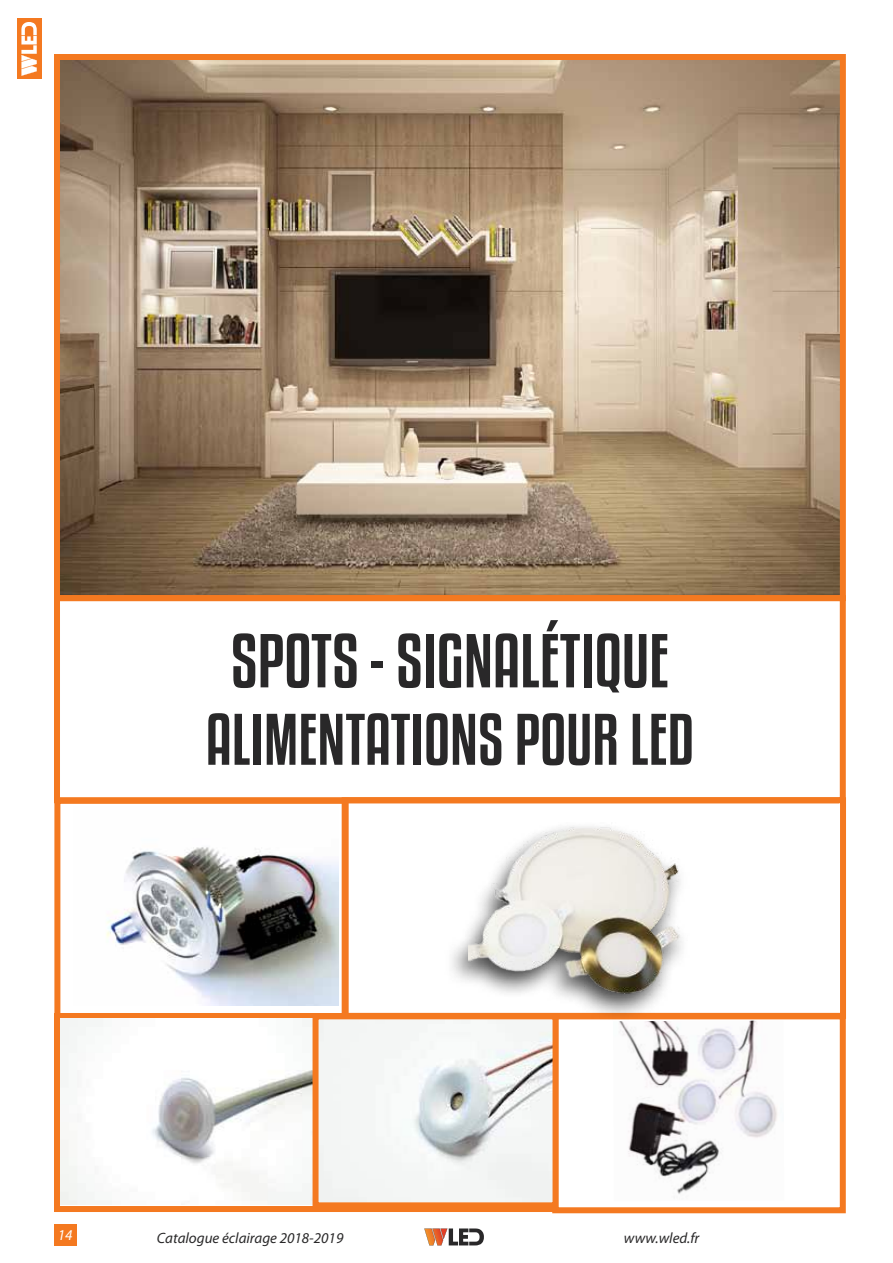
<style>
.page{position:relative;width:893px;height:1263px;background:#fff}
.page>*{position:absolute;margin:0;border:0;box-sizing:border-box;transform-origin:0 0}
.t1{font:67.5px "Kenyan Coffee Rg";color:#292829}
.t2{font:64.5px "Kenyan Coffee Rg";color:#292829}
.t3{font:italic 15px "Myriad Pro";color:#292829}
.t4{font:italic 15px "Myriad Pro";color:#fff}
</style>
<div class="page">
<div style="left:54px;top:1224px;width:22px;height:21px;background:#f47920"></div>
<svg style="left:424px;top:1228px;width:60px;height:17px"></svg>
<div style="left:18px;top:19px;width:24px;height:60px;background:#f47920"></div>
<svg style="left:21px;top:22px;width:16px;height:54px"></svg>
<img style="left:61px;top:61px;width:778px;height:533px">
<div style="left:54px;top:54px;width:792px;height:547px;border:6px solid #f47920"></div>
<div style="left:54px;top:798px;width:295px;height:221px;border:6px solid #f47920"></div>
<div style="left:552px;top:1013px;width:294px;height:200px;border:6px solid #f47920"></div>
<div style="left:54px;top:1013px;width:504px;height:199px;border:6px solid #f47920"></div>
<div style="left:54px;top:595px;width:792px;height:208px;border:6px solid #f47920"></div>
<div style="left:342px;top:797px;width:504px;height:222px;border:6px solid #f47920"></div>
<div style="left:444px;top:821px;width:246px;height:201px;background:#000;opacity:.75"></div>
<img style="left:469px;top:821px;width:218px;height:189px">
<img style="left:613px;top:1020px;width:164px;height:174px">
<img style="left:106px;top:847px;width:233px;height:158px">
<img style="left:60px;top:1019px;width:253px;height:186px">
<img style="left:320px;top:1020px;width:231px;height:181px">
<div style="left:313px;top:1013px;width:245px;height:195px;border:6px solid #f47920"></div>
<h1 class="t1" style="left:231px;top:620px;width:440px">SPOTS - SIGNALÉTIQUE</h1>
<h2 class="t2" style="left:206px;top:700px;width:490px">ALIMENTATIONS POUR LED</h2>
<p class="t4" style="left:58px;top:1225px;width:16px">14</p>
<p class="t3" style="left:157px;top:1228px;width:188px">Catalogue éclairage 2018-2019</p>
<p class="t3" style="left:624px;top:1228px;width:77px">www.wled.fr</p>
</div>
